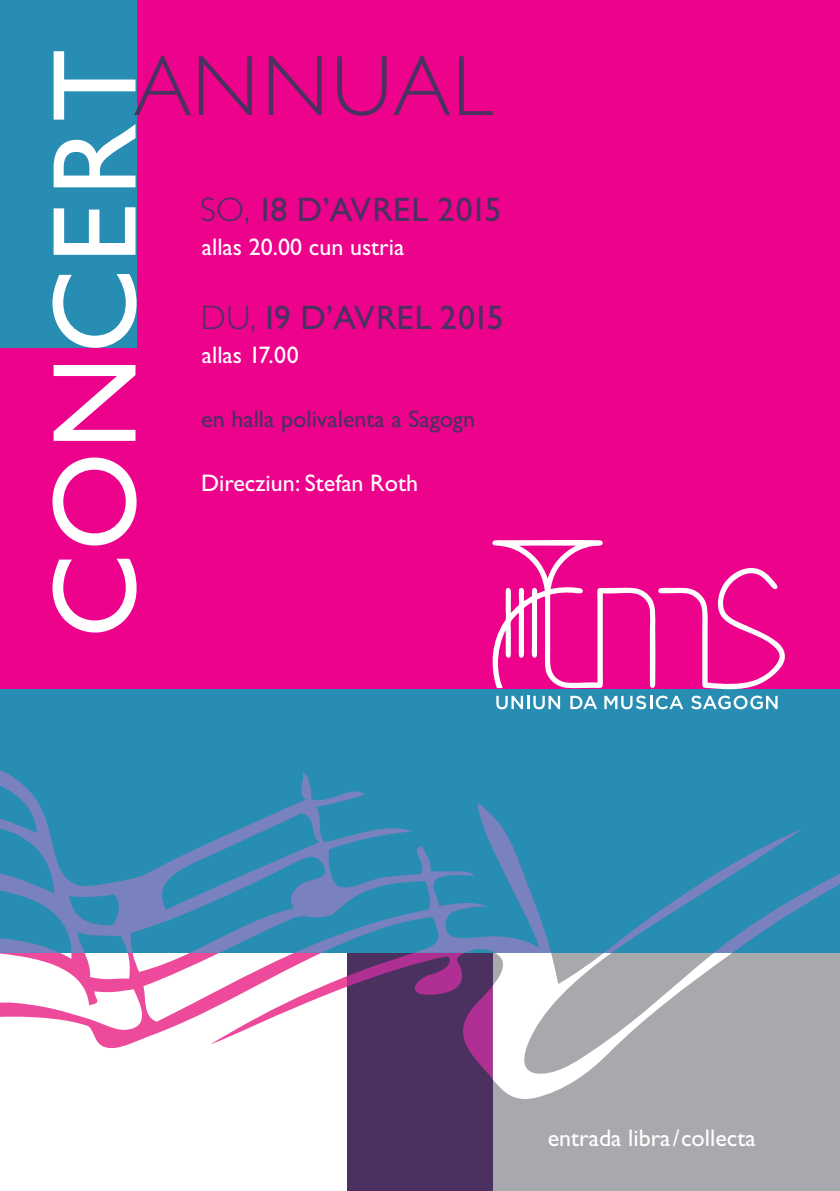
<style>
.page{position:relative;width:840px;height:1191px;background:#fff}
.page>*{position:absolute;margin:0;border:0;box-sizing:border-box;transform-origin:0 0}
.t1{font:120px "Gill Sans";letter-spacing:.02em;color:#fff}
.t2{font:300 86px "Gill Sans";letter-spacing:.02em;color:#4a315f}
.t3{font:34px "Gill Sans";letter-spacing:-.03em;color:#4a315f}
.t4{font:24px "Gill Sans";color:#fff}
.t5{font:24px "Gill Sans";color:#4a315f}
.s1{font-weight:300}
</style>
<div class="page">
<div style="left:492px;top:952px;width:347px;height:239px;background:#a8a9ad"></div>
<div style="left:347px;top:952px;width:145px;height:239px;background:#4a315f"></div>
<div style="left:0;top:688px;width:839px;height:264px;background:#278db3"></div>
<div style="left:0;top:0;width:839px;height:688px;background:#ed028c"></div>
<div style="left:0;top:0;width:136px;height:348px;background:#278db3"></div>
<svg style="left:0;top:952px;width:732px;height:147px"></svg>
<svg style="left:0;top:770px;width:839px;height:182px"></svg>
<svg style="left:496px;top:696px;width:64px;height:13px"></svg>
<svg style="left:570px;top:695px;width:27px;height:14px"></svg>
<svg style="left:604px;top:695px;width:79px;height:14px"></svg>
<svg style="left:691px;top:695px;width:86px;height:14px"></svg>
<svg style="left:492px;top:540px;width:292px;height:149px"></svg>
<h1 class="t1" style="left:26px;top:638px;width:590px;rotate:-90deg">CONCERT</h1>
<h2 class="t2" style="left:134px;top:38px;width:360px">ANNUAL</h2>
<h3 class="t3" style="left:200px;top:189px;width:303px"><span class="s1">SO,</span> 18 D’AVREL 2015</h3>
<p class="t4" style="left:202px;top:233px;width:204px">allas 20.00 cun ustria</p>
<h3 class="t3" style="left:200px;top:297px;width:304px"><span class="s1">DU,</span> 19 D’AVREL 2015</h3>
<p class="t4" style="left:202px;top:341px;width:98px">allas 17.00</p>
<p class="t5" style="left:201px;top:405px;width:275px">en halla polivalenta a Sagogn</p>
<p class="t4" style="left:201px;top:469px;width:218px">Direcziun: Stefan Roth</p>
<p class="t4" style="left:547px;top:1123px;width:209px">entrada libra/collecta</p>
</div>
